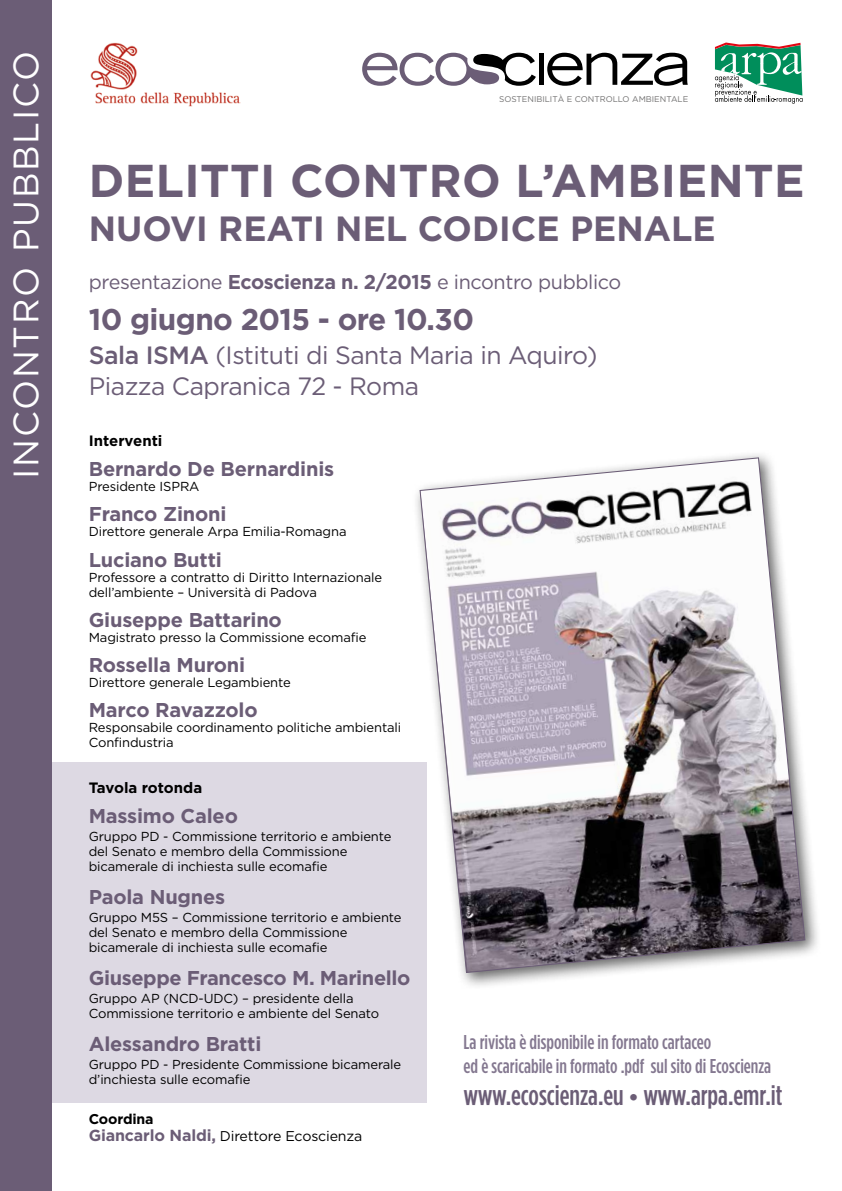
<style>
.page{position:relative;width:842px;height:1191px;background:#fff}
.page>*{position:absolute;margin:0;border:0;box-sizing:border-box;transform-origin:0 0}
.t1{font:700 46px "Gotham HTF";letter-spacing:.01em;color:#6b5d76}
.t2{font:35.4px "Gotham HTF";letter-spacing:.05em;color:#fff}
.t3{font:700 35px "Gotham HTF";color:#6b5d76}
.t4{font:700 30px "Gotham HTF";letter-spacing:-.02em;color:#6b5d76}
.t5{font:500 condensed 28px "Gotham HTF";color:#6b5d76}
.t6{font:25px/31.1px "Gotham HTF";letter-spacing:-.02em;color:#6b5d76}
.t7{font:700 20px "Gotham HTF";letter-spacing:-.01em;color:#6b5d76}
.t8{font:500 condensed 20px/24px "Gotham HTF";color:#847890}
.t9{font:20px "Gotham HTF";letter-spacing:-.02em;color:#6b5d76}
.t10{font:700 15px "Gotham HTF";color:#000}
.t11{font:14.1px/17.1px "Gotham HTF";letter-spacing:-.01em;color:#000}
.t12{font:13px/15px "Gotham HTF";letter-spacing:-.01em;color:#000}
.t13{font:8.3px "Gotham HTF";color:#706f6f}
.s1{font-weight:700}
.s2{font-weight:500}
.s3{font-weight:700;font-size:16px;color:#6b5d76}
.s4{font-weight:700;font-stretch:normal;font-size:22px}
</style>
<div class="page">
<div style="left:51px;top:762px;width:375px;height:341px;background:#ddd9e3"></div>
<div style="left:0;top:0;width:51px;height:1191px;background:#6b5d76"></div>
<svg style="left:715px;top:43px;width:88px;height:61px"></svg>
<hr style="left:539px;top:54px;width:4px;height:31px;background:#000">
<svg style="left:547px;top:53px;width:141px;height:33px"></svg>
<svg style="left:362px;top:53px;width:174px;height:33px"></svg>
<div style="left:412px;top:450px;width:410px;height:539px;background:#000;opacity:.6"></div>
<svg style="left:419px;top:457px;width:387px;height:516px"></svg>
<img style="left:91px;top:42px;width:149px;height:65px">
<h2 class="t2" style="left:6px;top:479px;width:430px;rotate:-90deg">INCONTRO PUBBLICO</h2>
<p class="t13" style="left:499px;top:94px;width:191px">SOSTENIBILITÀ E CONTROLLO AMBIENTALE</p>
<h1 class="t1" style="left:89px;top:154px;width:717px">DELITTI CONTRO L’AMBIENTE</h1>
<h3 class="t3" style="left:89px;top:208px;width:628px">NUOVI REATI NEL CODICE PENALE</h3>
<h3 class="t9" style="left:89px;top:270px;width:534px">presentazione <span class="s1">Ecoscienza n. 2/2015</span> e incontro pubblico</h3>
<h3 class="t4" style="left:89px;top:302px;width:387px">10 giugno 2015 - ore 10.30</h3>
<h3 class="t6" style="left:89px;top:339px;width:510px"><span class="s2">Sala ISMA</span> (Istituti di Santa Maria in Aquiro)<br>Piazza Capranica 72 - Roma</h3>
<p class="t10" style="left:89px;top:432px;width:75px">Interventi</p>
<h3 class="t7" style="left:89px;top:457px;width:247px">Bernardo De Bernardinis</h3>
<p class="t12" style="left:89px;top:479px;width:112px">Presidente ISPRA</p>
<h3 class="t7" style="left:89px;top:503px;width:139px">Franco Zinoni</h3>
<p class="t12" style="left:89px;top:524px;width:259px">Direttore generale Arpa Emilia-Romagna</p>
<h3 class="t7" style="left:89px;top:548px;width:135px">Luciano Butti</h3>
<p class="t12" style="left:89px;top:569px;width:295px">Professore a contratto di Diritto Internazionale dell’ambiente – Università di Padova</p>
<h3 class="t7" style="left:89px;top:608px;width:195px">Giuseppe Battarino</h3>
<p class="t12" style="left:89px;top:629px;width:279px">Magistrato presso la Commissione ecomafie</p>
<h3 class="t7" style="left:89px;top:653px;width:158px">Rossella Muroni</h3>
<p class="t12" style="left:89px;top:674px;width:203px">Direttore generale Legambiente</p>
<h3 class="t7" style="left:89px;top:698px;width:170px">Marco Ravazzolo</h3>
<p class="t12" style="left:89px;top:720px;width:314px">Responsabile coordinamento politiche ambientali<br>Confindustria</p>
<p class="t10" style="left:89px;top:779px;width:115px">Tavola rotonda</p>
<h3 class="t7" style="left:89px;top:804px;width:151px">Massimo Caleo</h3>
<p class="t12" style="left:89px;top:828px;width:304px">Gruppo PD - Commissione territorio e ambiente del Senato e membro della Commissione bicamerale di inchiesta sulle ecomafie</p>
<h3 class="t7" style="left:89px;top:885px;width:138px">Paola Nugnes</h3>
<p class="t12" style="left:89px;top:909px;width:314px">Gruppo M5S – Commissione territorio e ambiente del Senato e membro della Commissione bicamerale di inchiesta sulle ecomafie</p>
<h3 class="t7" style="left:89px;top:966px;width:323px">Giuseppe Francesco M. Marinello</h3>
<p class="t12" style="left:89px;top:990px;width:292px">Gruppo AP (NCD-UDC) – presidente della<br>Commissione territorio e ambiente del Senato</p>
<h3 class="t7" style="left:89px;top:1032px;width:174px">Alessandro Bratti</h3>
<p class="t12" style="left:89px;top:1056px;width:314px">Gruppo PD - Presidente Commissione bicamerale d’inchiesta sulle ecomafie</p>
<p class="t11" style="left:89px;top:1109px;width:275px"><span class="s1">Coordina<br></span><span class="s3">Giancarlo Naldi,</span> Direttore Ecoscienza</p>
<h3 class="t8" style="left:464px;top:1029px;width:309px">La rivista è disponibile in formato cartaceo<br>ed è scaricabile in formato .pdf sul sito di Ecoscienza</h3>
<h3 class="t5" style="left:464px;top:1080px;width:320px">www.ecoscienza.eu <span class="s4">•</span> www.arpa.emr.it</h3>
</div>
